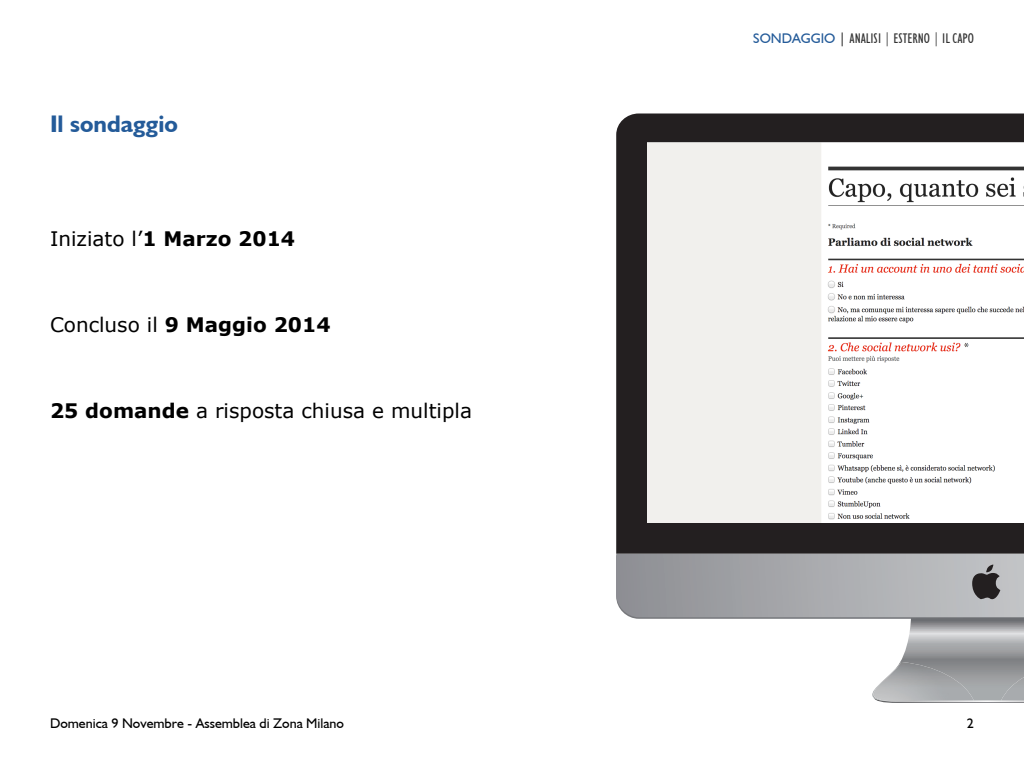
<style>
.page{position:relative;width:1024px;height:768px;background:#fff}
.page>*{position:absolute;margin:0;border:0;box-sizing:border-box;transform-origin:0 0}
.t1{font:700 24px "Humanist 521 BT";color:#245b99}
.t2{font:20px "Verdana";color:#000}
.t3{font:700 20px "Verdana";color:#000}
.t4{font:14px "Humanist 521 BT";color:#000}
.t5{font:condensed 14px "Humanist 521 BT";color:#333}
.s1{font-weight:700}
.s2{font-weight:400}
.s3{font-stretch:normal;color:#245b99}
.s4{font-stretch:normal}
</style>
<div class="page">
<div style="left:616px;top:114px;width:408px;height:440px;background:#231f20"></div>
<svg style="left:616px;top:554px;width:408px;height:149px"></svg>
<img style="left:647px;top:143px;width:377px;height:380px">
<p class="t1" style="left:50px;top:109px;width:129px">Il sondaggio</p>
<p class="t2" style="left:50px;top:225px;width:247px">Iniziato l’<span class="s1">1 Marzo 2014</span></p>
<p class="t3" style="left:50px;top:311px;width:282px"><span class="s2">Concluso il</span> 9 Maggio 2014</p>
<p class="t2" style="left:50px;top:397px;width:424px"><span class="s1">25 domande</span> a risposta chiusa e multipla</p>
<p class="t5" style="left:753px;top:30px;width:222px"><span class="s3">SONDAGGIO</span> <span class="s4">|</span> ANALISI | ESTERNO | IL CAPO</p>
<p class="t4" style="left:50px;top:714px;width:296px">Domenica 9 Novembre - Assemblea di Zona Milano</p>
<p class="t4" style="left:967px;top:714px;width:9px">2</p>
</div>
